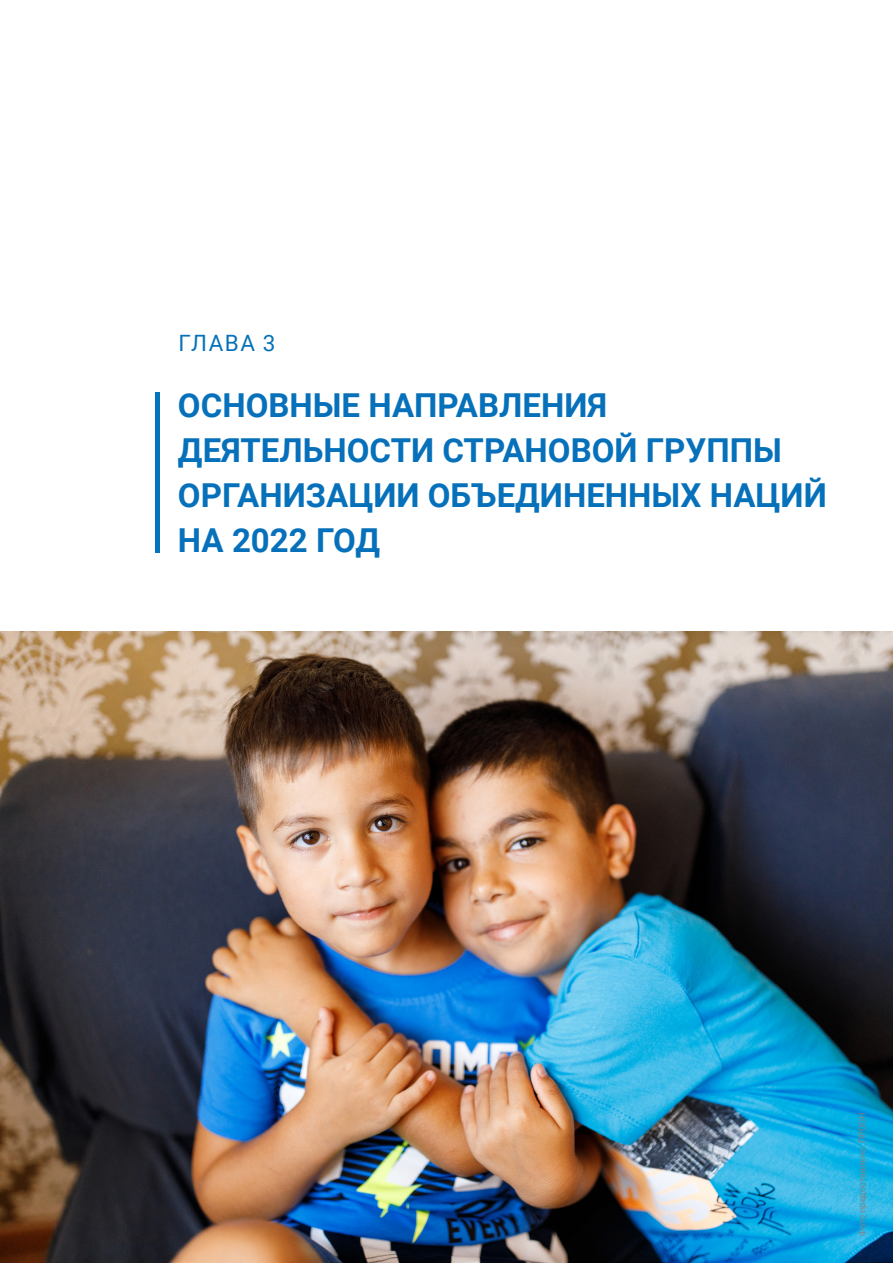
<style>
.page{position:relative;width:893px;height:1263px;background:#fff}
.page>*{position:absolute;margin:0;border:0;box-sizing:border-box;transform-origin:0 0}
.t1{font:700 33px/45px "Roboto";color:#0671ba}
.t2{font:22.5px "Roboto";letter-spacing:.065em;color:#0671ba}
.t3{font:9px "Roboto";color:#808285}
</style>
<div class="page">
<img style="left:0;top:631px;width:893px;height:632px">
<div style="left:155px;top:392px;width:5px;height:160px;background:#0574bc"></div>
<p class="t2" style="left:178px;top:327px;width:99px">ГЛАВА 3</p>
<p class="t1" style="left:178px;top:381px;width:650px">ОСНОВНЫЕ НАПРАВЛЕНИЯ<br>ДЕЯТЕЛЬНОСТИ СТРАНОВОЙ ГРУППЫ<br>ОРГАНИЗАЦИИ ОБЪЕДИНЕННЫХ НАЦИЙ<br>НА 2022 ГОД</p>
<p class="t3" style="left:856px;top:1236px;width:125px;rotate:-90deg">Фото предоставлено: ПРООН</p>
</div>
